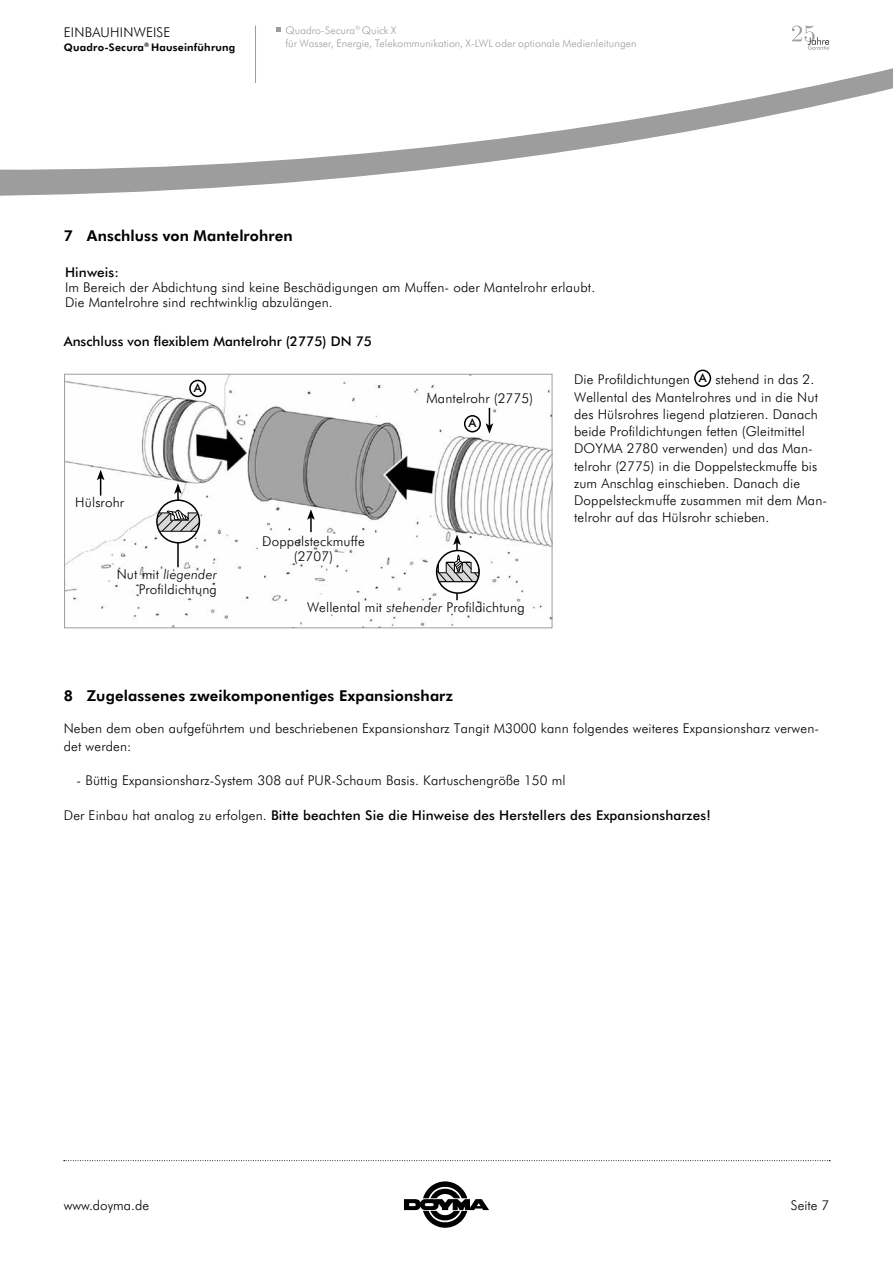
<style>
.page{position:relative;width:893px;height:1263px;background:#fff}
.page>*{position:absolute;margin:0;border:0;box-sizing:border-box;transform-origin:0 0}
.t1{font:700 15px "Futura BT";letter-spacing:.01em;color:#000}
.t2{font:300 13.5px/17.2px "Futura BT";letter-spacing:.01em;color:#000}
.t3{font:500 13.5px "Futura BT";letter-spacing:.01em;color:#000}
.t4{font:500 12px "Futura BT";color:#000}
.t5{font:300 10.5px/13.5px "Futura BT";letter-spacing:.005em;color:#9d9d9d}
.t6{font:700 10.5px "Futura BT";letter-spacing:.02em;color:#000}
.s1{font-style:italic}
.s2{font-weight:300}
</style>
<div class="page">
<img style="left:66px;top:376px;width:484px;height:250px">
<div style="left:64px;top:374px;width:488px;height:254px;border:1px solid #9d9d9d"></div>
<div style="left:464px;top:415px;width:17px;height:17px;border:2px solid #000;border-radius:50%"></div>
<div style="left:189px;top:380px;width:17px;height:17px;border:2px solid #000;border-radius:50%"></div>
<svg style="left:0;top:25px;width:893px;height:171px"></svg>
<svg style="left:404px;top:1181px;width:85px;height:47px"></svg>
<svg style="left:276px;top:28px;width:5px;height:4px"></svg>
<hr style="left:255px;top:26px;width:1px;height:57px;background:#9d9d9d">
<svg style="left:64px;top:1160px;width:766px;height:1px"></svg>
<div style="left:694px;top:370px;width:17px;height:17px;border:2px solid #000;border-radius:50%"></div>
<svg style="left:486px;top:408px;width:7px;height:26px"></svg>
<svg style="left:97px;top:470px;width:7px;height:26px"></svg>
<hr style="left:177px;top:491px;width:2px;height:76px;background:#000">
<svg style="left:174px;top:483px;width:8px;height:11px"></svg>
<div style="left:157px;top:500px;width:42px;height:43px;background:#fff;border-radius:50%"></div>
<svg style="left:157px;top:509px;width:42px;height:23px"></svg>
<div style="left:156px;top:499px;width:44px;height:44px;border:2px solid #000;border-radius:50%"></div>
<hr style="left:456px;top:543px;width:2px;height:57px;background:#000">
<svg style="left:453px;top:534px;width:8px;height:11px"></svg>
<svg style="left:437px;top:550px;width:42px;height:43px"></svg>
<svg style="left:437px;top:553px;width:43px;height:29px"></svg>
<hr style="left:437px;top:581px;width:42px;height:1px;background:#000">
<div style="left:436px;top:550px;width:44px;height:44px;border:2px solid #000;border-radius:50%"></div>
<svg style="left:307px;top:509px;width:8px;height:23px"></svg>
<p class="t2" style="left:64px;top:23px;width:108px">EINBAUHINWEISE</p>
<p class="t6" style="left:64px;top:40px;width:173px">Quadro-Secura<sup>®</sup> Hauseinführung</p>
<p class="t5" style="left:285px;top:23px;width:353px">Quadro-Secura<sup>®</sup> Quick X<br>für Wasser, Energie, Telekommunikation, X-LWL oder optionale Medienleitungen</p>
<p class="t1" style="left:64px;top:225px;width:230px">7 Anschluss von Mantelrohren</p>
<p class="t3" style="left:65px;top:263px;width:55px">Hinweis:</p>
<p class="t2" style="left:65px;top:279px;width:532px;line-height:15px">Im Bereich der Abdichtung sind keine Beschädigungen am Muffen- oder Mantelrohr erlaubt.<br>Die Mantelrohre sind rechtwinklig abzulängen.</p>
<p class="t3" style="left:64px;top:332px;width:310px">Anschluss von flexiblem Mantelrohr (2775) DN 75</p>
<p class="t2" style="left:75px;top:493px;width:50px">Hülsrohr</p>
<p class="t4" style="left:194px;top:379px;width:9px">A</p>
<p class="t2" style="left:117px;top:566px;width:102px;line-height:15px;text-align:right">Nut mit <span class="s1">liegender<br></span>Profildichtung</p>
<p class="t2" style="left:262px;top:533px;width:104px;line-height:15px;text-align:center">Doppelsteckmuffe (2707)</p>
<p class="t2" style="left:426px;top:389px;width:108px">Mantelrohr (2775)</p>
<p class="t4" style="left:468px;top:415px;width:9px">A</p>
<p class="t2" style="left:307px;top:598px;width:219px">Wellental mit <span class="s1">stehender</span> Profildichtung</p>
<p class="t2" style="left:574px;top:370px;width:255px">Die Profildichtungen <sup>A</sup> stehend in das 2.<br>Wellental des Mantelrohres und in die Nut des Hülsrohres liegend platzieren. Danach beide Profildichtungen fetten (Gleitmittel DOYMA 2780 verwenden) und das Man&shy;telrohr (2775) in die Doppelsteckmuffe bis zum Anschlag einschieben. Danach die Doppelsteckmuffe zusammen mit dem Man&shy;telrohr auf das Hülsrohr schieben.</p>
<p class="t1" style="left:64px;top:685px;width:391px">8 Zugelassenes zweikomponentiges Expansionsharz</p>
<p class="t2" style="left:64px;top:719px;width:757px">Neben dem oben aufgeführtem und beschriebenen Expansionsharz Tangit M3000 kann folgendes weiteres Expansionsharz verwen&shy;det werden:</p>
<p class="t2" style="left:77px;top:771px;width:491px">- Büttig Expansionsharz-System 308 auf PUR-Schaum Basis. Kartuschengröße 150 ml</p>
<p class="t3" style="left:64px;top:805px;width:648px"><span class="s2">Der Einbau hat analog zu erfolgen.</span> Bitte beachten Sie die Hinweise des Herstellers des Expansionsharzes!</p>
<p class="t2" style="left:64px;top:1196px;width:87px">www.doyma.de</p>
<p class="t2" style="left:791px;top:1196px;width:40px">Seite 7</p>
</div>
